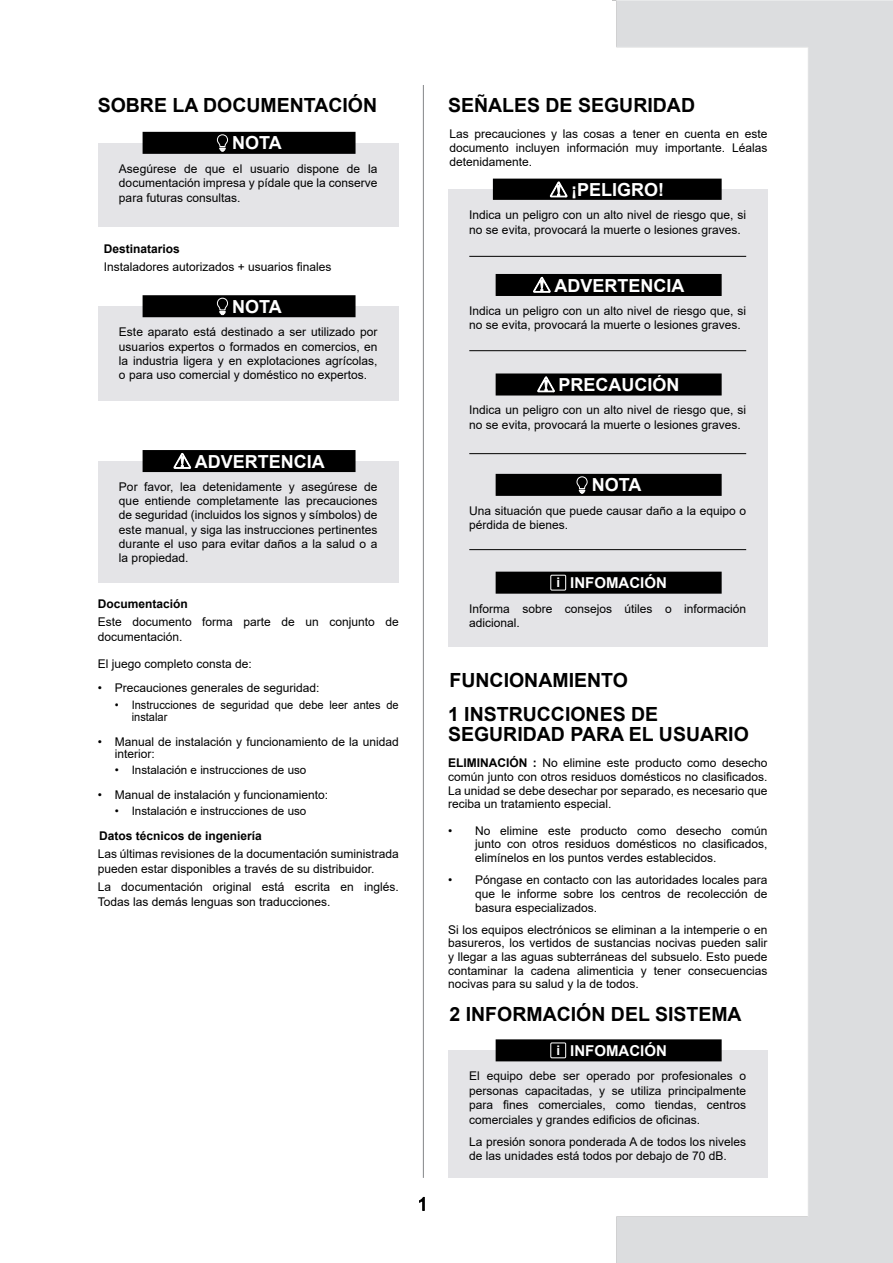
<style>
.page{position:relative;width:893px;height:1263px;background:#fff}
.page>*{position:absolute;margin:0;border:0;box-sizing:border-box;transform-origin:0 0}
.t1{font:700 19.5px/34.5px "Arial";color:#000}
.t2{font:700 18px "Arial";color:#fff}
.t3{font:700 15px "Arial";color:#fff}
.t4{font:12px/14.4px "Arial";color:#000}
.t5{font:700 12px "Arial";color:#000}
.t6{font:11.7px "Arial";color:#000}
.t7{font:11.7px/12px "Arial";color:#000;scale:.95 1}
.s1{font-size:13.2px}
.s2{font-weight:700}
</style>
<div class="page">
<svg style="left:419px;top:1197px;width:5px;height:13px"></svg>
<hr style="left:423px;top:85px;width:1px;height:1093px;background:#848688">
<div style="left:98px;top:143px;width:301px;height:83px;background:#e4e4e7"></div>
<div style="left:143px;top:133px;width:212px;height:20px;background:#000"></div>
<svg style="left:216px;top:135px;width:12px;height:16px"></svg>
<div style="left:143px;top:132px;width:213px;height:22px;border:2px solid #000"></div>
<div style="left:98px;top:306px;width:301px;height:95px;background:#e4e4e7"></div>
<div style="left:143px;top:296px;width:212px;height:20px;background:#000"></div>
<svg style="left:216px;top:298px;width:12px;height:16px"></svg>
<div style="left:143px;top:295px;width:213px;height:22px;border:2px solid #000"></div>
<div style="left:98px;top:461px;width:301px;height:122px;background:#e4e4e7"></div>
<div style="left:143px;top:451px;width:212px;height:20px;background:#000"></div>
<svg style="left:174px;top:453px;width:17px;height:15px"></svg>
<div style="left:143px;top:450px;width:213px;height:22px;border:2px solid #000"></div>
<div style="left:448px;top:189px;width:319px;height:449px;background:#e4e4e7"></div>
<div style="left:494px;top:179px;width:227px;height:20px;background:#000"></div>
<svg style="left:550px;top:182px;width:17px;height:15px"></svg>
<div style="left:493px;top:179px;width:229px;height:21px;border:2px solid #000"></div>
<div style="left:496px;top:275px;width:225px;height:20px;background:#000"></div>
<svg style="left:534px;top:277px;width:16px;height:15px"></svg>
<div style="left:496px;top:274px;width:226px;height:22px;border:2px solid #000"></div>
<div style="left:496px;top:374px;width:225px;height:21px;background:#000"></div>
<svg style="left:538px;top:377px;width:16px;height:15px"></svg>
<div style="left:496px;top:373px;width:226px;height:22px;border:2px solid #000"></div>
<div style="left:496px;top:475px;width:225px;height:20px;background:#000"></div>
<svg style="left:576px;top:477px;width:12px;height:16px"></svg>
<div style="left:496px;top:474px;width:226px;height:22px;border:2px solid #000"></div>
<div style="left:448px;top:583px;width:319px;height:63px;background:#e4e4e7"></div>
<div style="left:496px;top:572px;width:225px;height:21px;background:#000"></div>
<div style="left:550px;top:575px;width:16px;height:15px;border:1px solid #fff"></div>
<div style="left:496px;top:572px;width:226px;height:22px;border:2px solid #000"></div>
<hr style="left:469px;top:256px;width:277px;height:1px;background:#000">
<hr style="left:469px;top:350px;width:277px;height:1px;background:#000">
<hr style="left:469px;top:453px;width:277px;height:1px;background:#000">
<hr style="left:469px;top:549px;width:277px;height:1px;background:#000">
<div style="left:448px;top:1050px;width:319px;height:128px;background:#e4e4e7"></div>
<div style="left:496px;top:1040px;width:225px;height:21px;background:#000"></div>
<div style="left:550px;top:1042px;width:16px;height:16px;border:1px solid #fff"></div>
<div style="left:496px;top:1039px;width:226px;height:22px;border:2px solid #000"></div>
<h1 class="t1" style="left:98px;top:88px;width:281px">SOBRE LA DOCUMENTACIÓN</h1>
<h1 class="t1" style="left:448px;top:88px;width:249px">SEÑALES DE SEGURIDAD</h1>
<p class="t4" style="left:450px;top:127px;width:319px;line-height:13.6px;text-align:justify">Las precauciones y las cosas a tener en cuenta en este documento incluyen información muy importante. Léalas detenidamente.</p>
<h2 class="t2" style="left:232px;top:130px;width:51px">NOTA</h2>
<p class="t4" style="left:119px;top:161px;width:260px;text-align:justify">Asegúrese de que el usuario dispone de la documentación impresa y pídale que la conserve para futuras consultas.</p>
<h2 class="t2" style="left:571px;top:177px;width:94px">¡PELIGRO!</h2>
<p class="t5" style="left:104px;top:240px;width:78px">Destinatarios</p>
<p class="t4" style="left:104px;top:259px;width:229px">Instaladores autorizados + usuarios finales</p>
<h2 class="t2" style="left:232px;top:293px;width:51px">NOTA</h2>
<p class="t4" style="left:119px;top:325px;width:260px;text-align:justify">Este aparato está destinado a ser utilizado por usuarios expertos o formados en comercios, en la industria ligera y en explotaciones agrícolas, o para uso comercial y doméstico no expertos.</p>
<h2 class="t2" style="left:195px;top:449px;width:131px">ADVERTENCIA</h2>
<p class="t4" style="left:119px;top:479px;width:260px;text-align:justify">Por favor, lea detenidamente y asegúrese de que entiende completamente las precauciones de seguridad (incluidos los signos y símbolos) de este manual, y siga las instrucciones pertinentes durante el uso para evitar daños a la salud o a la propiedad.</p>
<p class="t5" style="left:98px;top:595px;width:92px">Documentación</p>
<p class="t4" style="left:98px;top:615px;width:302px">Este documento forma parte de un conjunto de documentación.</p>
<p class="t4" style="left:98px;top:656px;width:156px">El juego completo consta de:</p>
<p class="t4" style="left:98px;top:681px;width:223px">• Precauciones generales de seguridad:</p>
<p class="t7" style="left:132px;top:698px;width:282px;text-indent:-17px">• Instrucciones de seguridad que debe leer antes de instalar</p>
<p class="t4" style="left:115px;top:735px;width:285px;line-height:12px;text-indent:-17px">• Manual de instalación y funcionamiento de la unidad interior:</p>
<p class="t6" style="left:115px;top:762px;width:193px">• Instalación e instrucciones de uso</p>
<p class="t4" style="left:98px;top:787px;width:232px">• Manual de instalación y funcionamiento:</p>
<p class="t6" style="left:115px;top:803px;width:193px">• Instalación e instrucciones de uso</p>
<p class="t5" style="left:99px;top:827px;width:164px">Datos técnicos de ingeniería</p>
<p class="t4" style="left:98px;top:847px;width:302px">Las últimas revisiones de la documentación suministrada pueden estar disponibles a través de su distribuidor.</p>
<p class="t4" style="left:98px;top:880px;width:302px">La documentación original está escrita en inglés.<br>Todas las demás lenguas son traducciones.</p>
<p class="t4" style="left:469px;top:208px;width:278px">Indica un peligro con un alto nivel de riesgo que, si no se evita, provocará la muerte o lesiones graves.</p>
<h2 class="t2" style="left:554px;top:273px;width:131px">ADVERTENCIA</h2>
<p class="t4" style="left:469px;top:303px;width:278px">Indica un peligro con un alto nivel de riesgo que, si no se evita, provocará la muerte o lesiones graves.</p>
<h2 class="t2" style="left:559px;top:372px;width:123px">PRECAUCIÓN</h2>
<p class="t4" style="left:469px;top:403px;width:278px">Indica un peligro con un alto nivel de riesgo que, si no se evita, provocará la muerte o lesiones graves.</p>
<h2 class="t2" style="left:592px;top:472px;width:51px">NOTA</h2>
<p class="t4" style="left:469px;top:503px;width:278px">Una situación que puede causar daño a la equipo o pérdida de bienes.</p>
<p class="t3" style="left:556px;top:572px;width:112px"><span class="s1">i</span> INFOMACIÓN</p>
<p class="t4" style="left:469px;top:601px;width:278px">Informa sobre consejos útiles o información adicional.</p>
<h1 class="t1" style="left:448px;top:663px;width:212px">FUNCIONAMIENTO<br>1 INSTRUCCIONES DE</h1>
<h1 class="t1" style="left:448px;top:717px;width:302px">SEGURIDAD PARA EL USUARIO</h1>
<p class="t4" style="left:448px;top:756px;width:321px;line-height:13.6px;text-align:justify"><span class="s2">ELIMINACIÓN :</span> No elimine este producto como desecho común junto con otros residuos domésticos no clasificados.<br>La unidad se debe desechar por separado, es necesario que reciba un tratamiento especial.</p>
<p class="t4" style="left:475px;top:823px;width:294px;line-height:13.6px;text-align:justify;text-indent:-27px">• No elimine este producto como desecho común junto con otros residuos domésticos no clasificados, elimínelos en los puntos verdes establecidos.</p>
<p class="t4" style="left:475px;top:873px;width:294px;line-height:13.6px;text-align:justify;text-indent:-27px">• Póngase en contacto con las autoridades locales para que le informe sobre los centros de recolección de basura especializados.</p>
<p class="t4" style="left:448px;top:923px;width:321px;line-height:13.6px;text-align:justify">Si los equipos electrónicos se eliminan a la intemperie o en basureros, los vertidos de sustancias nocivas pueden salir y llegar a las aguas subterráneas del subsuelo. Esto puede contaminar la cadena alimenticia y tener consecuencias nocivas para su salud y la de todos.</p>
<h1 class="t1" style="left:450px;top:997px;width:294px">2 INFORMACIÓN DEL SISTEMA</h1>
<p class="t3" style="left:556px;top:1040px;width:112px"><span class="s1">i</span> INFOMACIÓN</p>
<p class="t4" style="left:469px;top:1069px;width:278px;text-align:justify">El equipo debe ser operado por profesionales o personas capacitadas, y se utiliza principalmente para fines comerciales, como tiendas, centros comerciales y grandes edificios de oficinas.</p>
<p class="t4" style="left:469px;top:1134px;width:278px">La presión sonora ponderada A de todos los niveles de las unidades está todos por debajo de 70 dB.</p>
</div>
